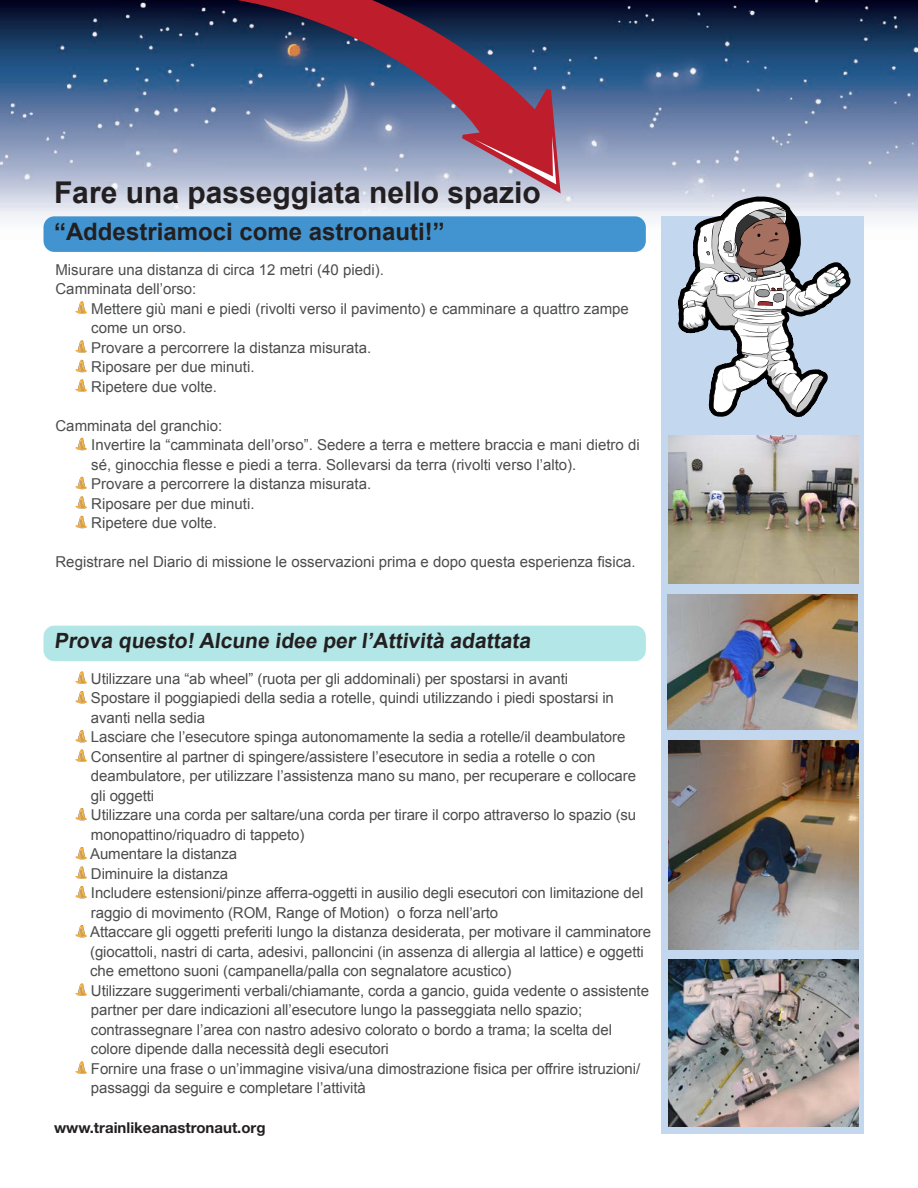
<style>
.page{position:relative;width:918px;height:1188px;background:#fff}
.page>*{position:absolute;margin:0;border:0;box-sizing:border-box;transform-origin:0 0}
.t1{font:700 30px "Arial";color:#231f20}
.t2{font:700 24px "Arial";color:#231f20}
.t3{font:700 21px "Arial";color:#231f20}
.Content_text{font:15px/19.5px "Arial";letter-spacing:-.005em;color:#4b4c4d}
.Content_text-2{font:700 15px "Helvetica Neue LT Std";color:#231f20}
</style>
<div class="page">
<img style="left:0;top:0;width:918px;height:285px">
<svg style="left:76px;top:301px;width:11px;height:13px"></svg>
<svg style="left:76px;top:340px;width:11px;height:13px"></svg>
<svg style="left:76px;top:360px;width:11px;height:12px"></svg>
<svg style="left:76px;top:379px;width:11px;height:13px"></svg>
<svg style="left:76px;top:438px;width:11px;height:12px"></svg>
<svg style="left:76px;top:477px;width:11px;height:12px"></svg>
<svg style="left:76px;top:496px;width:11px;height:13px"></svg>
<svg style="left:76px;top:516px;width:11px;height:12px"></svg>
<svg style="left:76px;top:672px;width:11px;height:12px"></svg>
<svg style="left:76px;top:691px;width:11px;height:12px"></svg>
<svg style="left:76px;top:730px;width:11px;height:12px"></svg>
<svg style="left:76px;top:750px;width:11px;height:12px"></svg>
<svg style="left:76px;top:808px;width:11px;height:12px"></svg>
<svg style="left:76px;top:847px;width:11px;height:12px"></svg>
<svg style="left:76px;top:867px;width:11px;height:12px"></svg>
<svg style="left:76px;top:886px;width:11px;height:12px"></svg>
<svg style="left:76px;top:925px;width:11px;height:12px"></svg>
<svg style="left:76px;top:984px;width:11px;height:12px"></svg>
<svg style="left:76px;top:1062px;width:11px;height:12px"></svg>
<div style="left:44px;top:216px;width:602px;height:36px;background:#4194d0;border-radius:11px"></div>
<div style="left:44px;top:626px;width:602px;height:35px;background:#b3e6e6;border-radius:11px"></div>
<div style="left:662px;top:216px;width:202px;height:918px;background:#c3d7ee"></div>
<img style="left:669px;top:436px;width:190px;height:148px">
<img style="left:669px;top:741px;width:190px;height:208px">
<img style="left:669px;top:959px;width:190px;height:168px">
<svg style="left:678px;top:197px;width:172px;height:220px"></svg>
<svg style="left:198px;top:0;width:363px;height:193px;background:#6c6281"></svg>
<svg style="left:474px;top:136px;width:82px;height:48px;background:#bc6475"></svg>
<img style="left:668px;top:594px;width:190px;height:136px">
<p class="t1" style="left:54px;top:173px;width:488px">Fare una passeggiata nello spazio</p>
<p class="t2" style="left:54px;top:216px;width:392px">“Addestriamoci come astronauti!”</p>
<p class="Content_text" style="left:56px;top:260px;width:330px">Misurare una distanza di circa 12 metri (40 piedi).</p>
<p class="Content_text" style="left:56px;top:279px;width:142px">Camminata dell’orso:</p>
<p class="Content_text" style="left:91px;top:299px;width:539px">Mettere giù mani e piedi (rivolti verso il pavimento) e camminare a quattro zampe come un orso.</p>
<p class="Content_text" style="left:91px;top:338px;width:282px">Provare a percorrere la distanza misurata.</p>
<p class="Content_text" style="left:91px;top:357px;width:165px">Riposare per due minuti.</p>
<p class="Content_text" style="left:91px;top:377px;width:127px">Ripetere due volte.</p>
<p class="Content_text" style="left:56px;top:416px;width:168px">Camminata del granchio:</p>
<p class="Content_text" style="left:91px;top:435px;width:550px">Invertire la “camminata dell’orso”. Sedere a terra e mettere braccia e mani dietro di sé, ginocchia flesse e piedi a terra. Sollevarsi da terra (rivolti verso l’alto).</p>
<p class="Content_text" style="left:91px;top:474px;width:282px">Provare a percorrere la distanza misurata.</p>
<p class="Content_text" style="left:91px;top:494px;width:165px">Riposare per due minuti.</p>
<p class="Content_text" style="left:91px;top:513px;width:127px">Ripetere due volte.</p>
<p class="Content_text" style="left:56px;top:552px;width:582px">Registrare nel Diario di missione le osservazioni prima e dopo questa esperienza fisica.</p>
<p class="t3" style="left:54px;top:627px;width:482px">Prova questo! Alcune idee per l’Attività adattata</p>
<p class="Content_text" style="left:91px;top:669px;width:479px">Utilizzare una “ab wheel” (ruota per gli addominali) per spostarsi in avanti</p>
<p class="Content_text" style="left:91px;top:688px;width:524px">Spostare il poggiapiedi della sedia a rotelle, quindi utilizzando i piedi spostarsi in avanti nella sedia</p>
<p class="Content_text" style="left:91px;top:727px;width:536px">Lasciare che l’esecutore spinga autonomamente la sedia a rotelle/il deambulatore</p>
<p class="Content_text" style="left:91px;top:747px;width:547px">Consentire al partner di spingere/assistere l’esecutore in sedia a rotelle o con deambulatore, per utilizzare l’assistenza mano su mano, per recuperare e collocare gli oggetti</p>
<p class="Content_text" style="left:91px;top:805px;width:547px">Utilizzare una corda per saltare/una corda per tirare il corpo attraverso lo spazio (su monopattino/riquadro di tappeto)</p>
<p class="Content_text" style="left:90px;top:844px;width:149px">Aumentare la distanza</p>
<p class="Content_text" style="left:91px;top:864px;width:139px">Diminuire la distanza</p>
<p class="Content_text" style="left:91px;top:883px;width:554px">Includere estensioni/pinze afferra-oggetti in ausilio degli esecutori con limitazione del raggio di movimento (ROM, Range of Motion) o forza nell’arto</p>
<p class="Content_text" style="left:90px;top:922px;width:562px">Attaccare gli oggetti preferiti lungo la distanza desiderata, per motivare il camminatore (giocattoli, nastri di carta, adesivi, palloncini (in assenza di allergia al lattice) e oggetti che emettono suoni (campanella/palla con segnalatore acustico)</p>
<p class="Content_text" style="left:91px;top:981px;width:560px">Utilizzare suggerimenti verbali/chiamante, corda a gancio, guida vedente o assistente partner per dare indicazioni all’esecutore lungo la passeggiata nello spazio; contrassegnare l’area con nastro adesivo colorato o bordo a trama; la scelta del colore dipende dalla necessità degli esecutori</p>
<p class="Content_text" style="left:91px;top:1059px;width:551px">Fornire una frase o un’immagine visiva/una dimostrazione fisica per offrire istruzioni/ passaggi da seguire e completare l’attività</p>
<p class="Content_text-2" style="left:54px;top:1119px;width:213px">www.trainlikeanastronaut.org</p>
</div>
